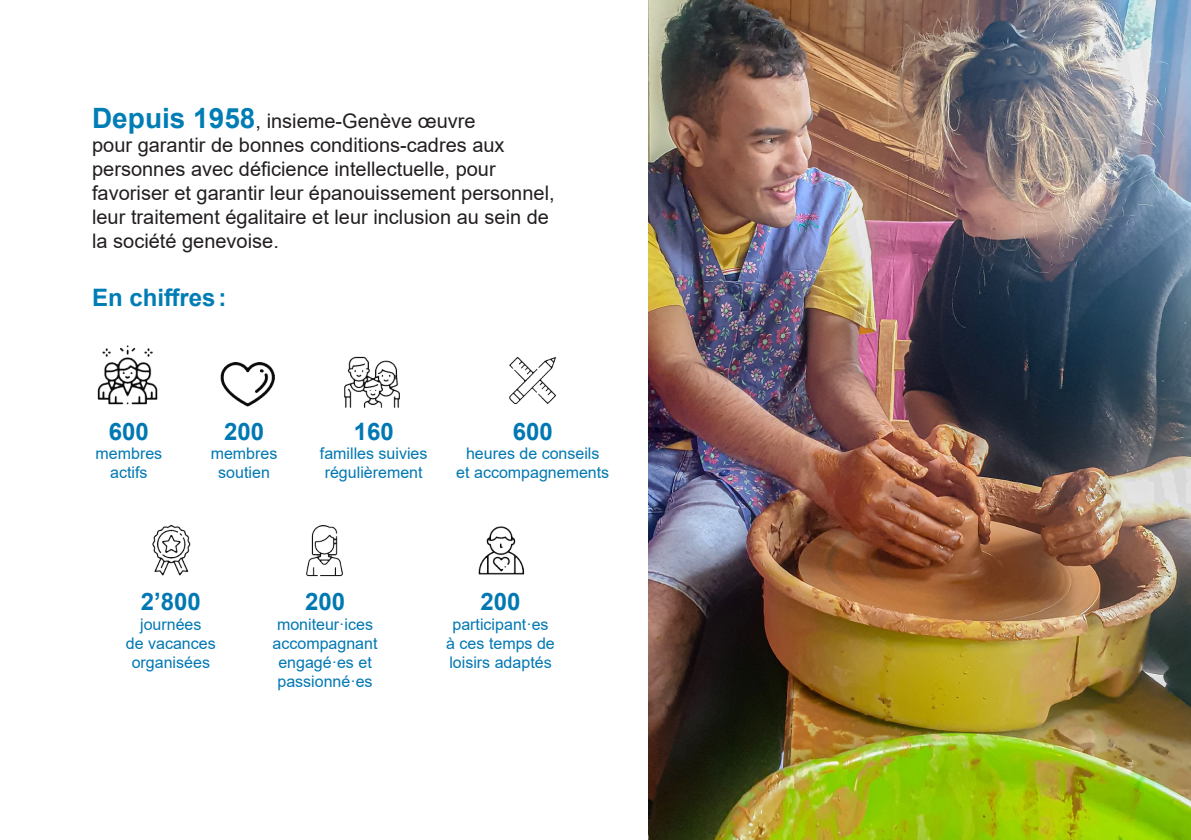
<style>
.page{position:relative;width:1191px;height:840px;background:#fff}
.page>*{position:absolute;margin:0;border:0;box-sizing:border-box;transform-origin:0 0}
.t1{font:700 24px "Arial";color:#0078b3}
.t2{font:700 24px "Arial";color:#007db5}
.t3{font:20px/24px "Arial";color:#231f20}
.t4{font:16px/19.2px "Arial";color:#0078b3;text-align:center}
.s1{font-weight:700;font-size:28px;color:#007db5}
</style>
<div class="page">
<img style="left:648px;top:0;width:543px;height:839px">
<img style="left:97px;top:345px;width:61px;height:60px">
<img style="left:220px;top:362px;width:55px;height:45px">
<img style="left:344px;top:356px;width:56px;height:52px">
<img style="left:509px;top:356px;width:48px;height:48px">
<img style="left:152px;top:525px;width:39px;height:51px">
<img style="left:478px;top:526px;width:47px;height:49px">
<img style="left:306px;top:525px;width:37px;height:51px">
<p class="t3" style="left:92px;top:109px;width:385px"><span class="s1">Depuis 1958</span>, insieme-Genève œuvre</p>
<p class="t3" style="left:92px;top:133px;width:464px">pour garantir de bonnes conditions-cadres aux personnes avec déficience intellectuelle, pour favoriser et garantir leur épanouissement personnel, leur traitement égalitaire et leur inclusion au sein de la société genevoise.</p>
<p class="t2" style="left:92px;top:280px;width:136px">En chiffres:</p>
<p class="t1" style="left:109px;top:414px;width:42px">600</p>
<p class="t4" style="left:96px;top:443px;width:68px">membres</p>
<p class="t4" style="left:110px;top:463px;width:39px">actifs</p>
<p class="t1" style="left:224px;top:414px;width:42px">200</p>
<p class="t4" style="left:211px;top:443px;width:68px">membres</p>
<p class="t4" style="left:218px;top:463px;width:53px">soutien</p>
<p class="t1" style="left:354px;top:414px;width:42px">160</p>
<p class="t4" style="left:320px;top:443px;width:109px">familles suivies régulièrement</p>
<p class="t1" style="left:513px;top:414px;width:42px">600</p>
<p class="t4" style="left:466px;top:443px;width:135px">heures de conseils</p>
<p class="t4" style="left:456px;top:463px;width:154px">et accompagnements</p>
<p class="t1" style="left:141px;top:584px;width:62px">2’800</p>
<p class="t4" style="left:140px;top:614px;width:63px">journées</p>
<p class="t4" style="left:126px;top:633px;width:91px">de vacances</p>
<p class="t4" style="left:132px;top:652px;width:80px">organisées</p>
<p class="t1" style="left:305px;top:584px;width:42px">200</p>
<p class="t4" style="left:277px;top:614px;width:98px">moniteur·ices</p>
<p class="t4" style="left:272px;top:633px;width:106px">accompagnant</p>
<p class="t4" style="left:277px;top:652px;width:97px;text-align:left">engagé·es et passionné·es</p>
<p class="t1" style="left:480px;top:584px;width:42px">200</p>
<p class="t4" style="left:452px;top:614px;width:98px">participant·es</p>
<p class="t4" style="left:446px;top:633px;width:110px">à ces temps de</p>
<p class="t4" style="left:449px;top:652px;width:104px">loisirs adaptés</p>
</div>
